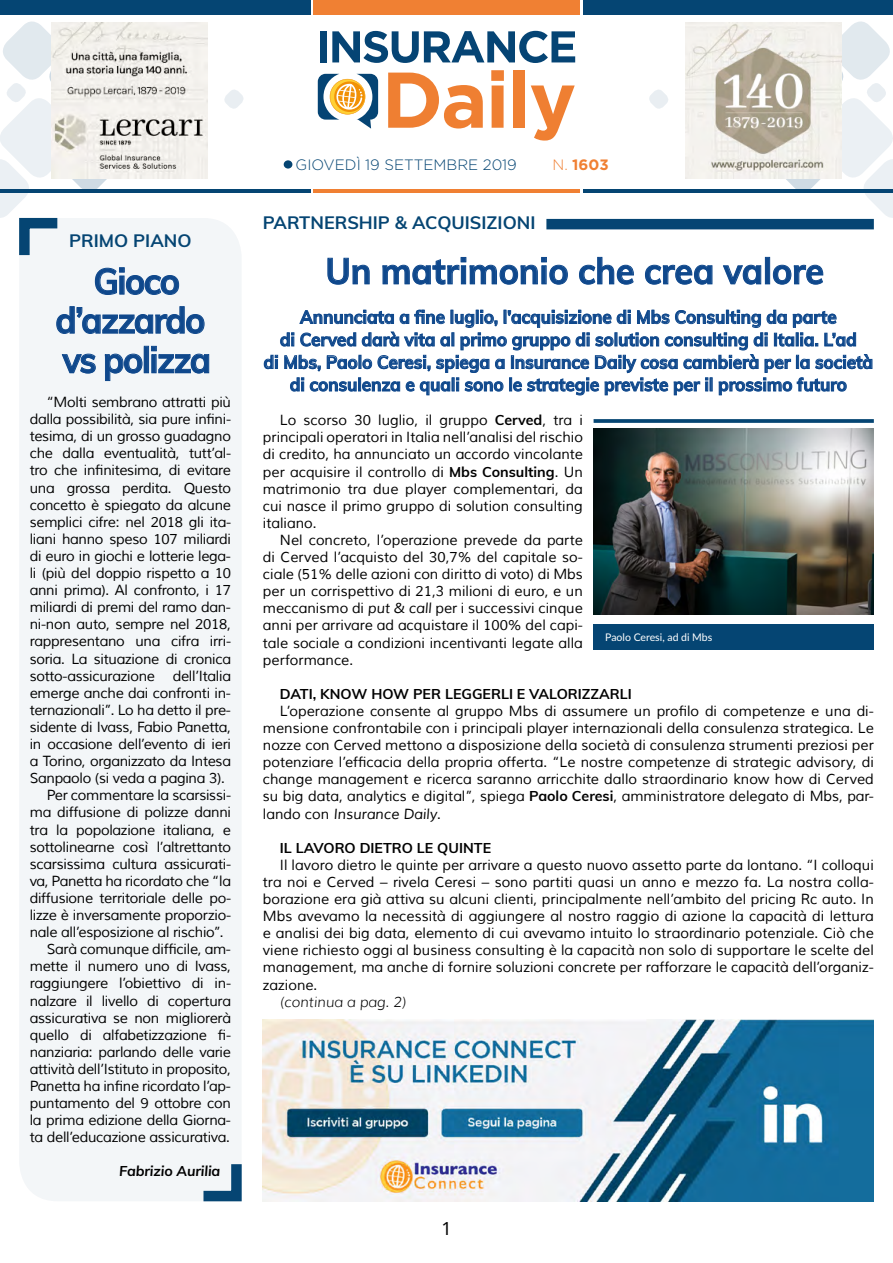
<style>
.page{position:relative;width:893px;height:1263px;background:#fff}
.page>*{position:absolute;margin:0;border:0;box-sizing:border-box;transform-origin:0 0}
.t1{font:700 36px "Muli";letter-spacing:-.01em;color:#0f488c;scale:.95 1}
.t2{font:700 36px/39.3px "Muli";letter-spacing:-.04em;color:#0f488c;text-align:center;scale:.95 1}
.t3{font:700 18px/22.5px "Muli";color:#0f488c;text-align:center;scale:.95 1}
.t4{font:700 18px "Muli";color:#054573}
.t5{font:18px "Noto Sans";color:#000}
.t6{font:300 15px "Gotham";color:#054573}
.t7{font:700 15px "Gotham";color:#f08033}
.t8{font:14.25px/17.1px "Muli";letter-spacing:-.02em;color:#000;text-align:justify}
.t9{font:700 14.25px "Muli";color:#000}
.t10{font:italic 300 14.25px "Muli";color:#000}
.t11{font:italic 700 14.25px "Muli";letter-spacing:-.01em;color:#000}
.t12{font:10.5px "Lato";color:#fff}
.s1{font-weight:300}
.s2{font-weight:700}
.s3{font-style:italic}
</style>
<div class="page">
<div style="left:0;top:0;width:310px;height:15px;background:#054573"></div>
<div style="left:313px;top:0;width:266px;height:15px;background:#f08033"></div>
<hr style="left:0;top:189px;width:310px;height:3px;background:#054573">
<hr style="left:313px;top:189px;width:266px;height:3px;background:#f08033">
<div style="left:284px;top:160px;width:8px;height:9px;background:#054573;border-radius:50%"></div>
<svg style="left:649px;top:90px;width:19px;height:19px"></svg>
<svg style="left:224px;top:90px;width:20px;height:19px"></svg>
<svg style="left:691px;top:21px;width:202px;height:198px"></svg>
<svg style="left:318px;top:74px;width:60px;height:55px"></svg>
<svg style="left:388px;top:73px;width:95px;height:56px"></svg>
<svg style="left:491px;top:70px;width:13px;height:58px"></svg>
<div style="left:513px;top:70px;width:12px;height:58px;background:#ef7f32"></div>
<svg style="left:531px;top:85px;width:44px;height:56px"></svg>
<div style="left:320px;top:31px;width:6px;height:31px;background:#054474"></div>
<svg style="left:332px;top:31px;width:243px;height:32px"></svg>
<hr style="left:583px;top:189px;width:310px;height:3px;background:#054573">
<div style="left:583px;top:0;width:310px;height:15px;background:#054573"></div>
<img style="left:202px;top:22px;width:6px;height:157px">
<img style="left:685px;top:22px;width:157px;height:157px">
<div style="left:19px;top:218px;width:223px;height:983px;background:#f3f6f8;border-radius:38px"></div>
<svg style="left:203px;top:1164px;width:39px;height:38px"></svg>
<svg style="left:327px;top:257px;width:43px;height:28px"></svg>
<svg style="left:382px;top:257px;width:186px;height:28px"></svg>
<svg style="left:579px;top:257px;width:55px;height:28px"></svg>
<svg style="left:645px;top:264px;width:68px;height:21px"></svg>
<svg style="left:723px;top:264px;width:38px;height:21px"></svg>
<div style="left:765px;top:257px;width:5px;height:27px;border:1px solid #0f488c"></div>
<svg style="left:773px;top:264px;width:50px;height:21px"></svg>
<svg style="left:264px;top:310px;width:608px;height:85px"></svg>
<div style="left:546px;top:219px;width:328px;height:10px;background:#054573"></div>
<svg style="left:594px;top:419px;width:280px;height:4px"></svg>
<img style="left:594px;top:428px;width:280px;height:187px">
<svg style="left:0;top:21px;width:202px;height:274px"></svg>
<svg style="left:56px;top:306px;width:149px;height:28px"></svg>
<svg style="left:61px;top:353px;width:35px;height:21px"></svg>
<svg style="left:104px;top:353px;width:39px;height:28px"></svg>
<div style="left:144px;top:346px;width:5px;height:27px;border:1px solid #0f488c"></div>
<svg style="left:151px;top:346px;width:58px;height:28px"></svg>
<img style="left:263px;top:1019px;width:611px;height:182px">
<div style="left:594px;top:624px;width:280px;height:25px;background:#054573"></div>
<p class="t4" style="left:69px;top:227px;width:124px">PRIMO PIANO</p>
<h1 class="t2" style="left:55px;top:260px;width:165px">Gioco d’azzardo vs polizza</h1>
<p class="t8" style="left:47px;top:394px;width:186px">“Molti sembrano attratti più</p>
<p class="t8" style="left:30px;top:411px;width:203px">dalla possibilità, sia pure infini-</p>
<p class="t8" style="left:30px;top:428px;width:203px">tesima, di un grosso guadagno</p>
<p class="t8" style="left:30px;top:445px;width:203px">che dalla eventualità, tutt’al-</p>
<p class="t8" style="left:30px;top:462px;width:203px">tro che infinitesima, di evitare</p>
<p class="t8" style="left:30px;top:479px;width:203px">una grossa perdita. Questo</p>
<p class="t8" style="left:30px;top:496px;width:203px">concetto è spiegato da alcune</p>
<p class="t8" style="left:30px;top:513px;width:203px">semplici cifre: nel 2018 gli ita-</p>
<p class="t8" style="left:30px;top:531px;width:203px">liani hanno speso 107 miliardi</p>
<p class="t8" style="left:30px;top:548px;width:203px">di euro in giochi e lotterie lega-</p>
<p class="t8" style="left:30px;top:565px;width:203px">li (più del doppio rispetto a 10</p>
<p class="t8" style="left:30px;top:582px;width:203px">anni prima). Al confronto, i 17</p>
<p class="t8" style="left:30px;top:599px;width:203px">miliardi di premi del ramo dan-</p>
<p class="t8" style="left:30px;top:616px;width:203px">ni-non auto, sempre nel 2018,</p>
<p class="t8" style="left:30px;top:633px;width:203px">rappresentano una cifra irri-</p>
<p class="t8" style="left:30px;top:650px;width:203px">soria. La situazione di cronica</p>
<p class="t8" style="left:30px;top:667px;width:203px">sotto-assicurazione dell’Italia</p>
<p class="t8" style="left:30px;top:684px;width:203px">emerge anche dai confronti in-</p>
<p class="t8" style="left:30px;top:702px;width:203px">ternazionali”. Lo ha detto il pre-</p>
<p class="t8" style="left:30px;top:719px;width:203px">sidente di Ivass, Fabio Panetta,</p>
<p class="t8" style="left:30px;top:736px;width:203px">in occasione dell’evento di ieri</p>
<p class="t8" style="left:30px;top:753px;width:203px">a Torino, organizzato da Intesa</p>
<p class="t8" style="left:30px;top:770px;width:197px">Sanpaolo (si veda a pagina 3).</p>
<p class="t8" style="left:47px;top:787px;width:186px">Per commentare la scarsissi-</p>
<p class="t8" style="left:30px;top:804px;width:203px">ma diffusione di polizze danni</p>
<p class="t8" style="left:30px;top:821px;width:203px">tra la popolazione italiana, e</p>
<p class="t8" style="left:30px;top:838px;width:203px">sottolinearne così l’altrettanto</p>
<p class="t8" style="left:30px;top:855px;width:203px">scarsissima cultura assicurati-</p>
<p class="t8" style="left:30px;top:873px;width:203px">va, Panetta ha ricordato che “la</p>
<p class="t8" style="left:30px;top:890px;width:203px">diffusione territoriale delle po-</p>
<p class="t8" style="left:30px;top:907px;width:203px">lizze è inversamente proporzio-</p>
<p class="t8" style="left:30px;top:924px;width:195px">nale all’esposizione al rischio”.</p>
<p class="t8" style="left:47px;top:941px;width:186px">Sarà comunque difficile, am-</p>
<p class="t8" style="left:30px;top:958px;width:203px">mette il numero uno di Ivass,</p>
<p class="t8" style="left:30px;top:975px;width:203px">raggiungere l’obiettivo di in-</p>
<p class="t8" style="left:30px;top:992px;width:203px">nalzare il livello di copertura</p>
<p class="t8" style="left:30px;top:1009px;width:203px">assicurativa se non migliorerà</p>
<p class="t8" style="left:30px;top:1026px;width:203px">quello di alfabetizzazione fi-</p>
<p class="t8" style="left:30px;top:1044px;width:203px">nanziaria: parlando delle varie</p>
<p class="t8" style="left:30px;top:1061px;width:203px">attività dell’Istituto in proposito,</p>
<p class="t8" style="left:30px;top:1078px;width:203px">Panetta ha infine ricordato l’ap-</p>
<p class="t8" style="left:30px;top:1095px;width:203px">puntamento del 9 ottobre con</p>
<p class="t8" style="left:30px;top:1112px;width:203px">la prima edizione della Giorna-</p>
<p class="t8" style="left:30px;top:1129px;width:202px">ta dell’educazione assicurativa.</p>
<p class="t11" style="left:119px;top:1161px;width:103px">Fabrizio Aurilia</p>
<p class="t6" style="left:296px;top:157px;width:223px">GIOVEDÌ 19 SETTEMBRE 2019</p>
<p class="t7" style="left:552px;top:156px;width:58px"><span class="s1">N.</span> 1603</p>
<p class="t4" style="left:263px;top:210px;width:274px">PARTNERSHIP &amp; ACQUISIZIONI</p>
<h1 class="t1" style="left:325px;top:245px;width:526px">Un matrimonio che crea valore</h1>
<p class="t3" style="left:264px;top:305px;width:643px">Annunciata a fine luglio, l’acquisizione di Mbs Consulting da parte<br>di Cerved darà vita al primo gruppo di solution consulting di Italia. L’ad<br>di Mbs, Paolo Ceresi, spiega a Insurance Daily cosa cambierà per la società di consulenza e quali sono le strategie previste per il prossimo futuro</p>
<p class="t8" style="left:263px;top:412px;width:322px;text-indent:17px">Lo scorso 30 luglio, il gruppo <span class="s2">Cerved</span>, tra i principali operatori in Italia nell’analisi del rischio di credito, ha annunciato un accordo vincolante per acquisire il controllo di <span class="s2">Mbs Consulting</span>. Un matrimonio tra due player complementari, da cui nasce il primo gruppo di solution consulting italiano.</p>
<p class="t8" style="left:263px;top:532px;width:321px;text-indent:17px">Nel concreto, l’operazione prevede da parte di Cerved l’acquisto del 30,7% del capitale so&shy;ciale (51% delle azioni con diritto di voto) di Mbs per un corrispettivo di 21,3 milioni di euro, e un meccanismo di <span class="s3">put &amp; call</span> per i successivi cinque anni per arrivare ad acquistare il 100% del capi&shy;tale sociale a condizioni incentivanti legate alla performance.</p>
<p class="t9" style="left:280px;top:683px;width:353px">DATI, KNOW HOW PER LEGGERLI E VALORIZZARLI</p>
<p class="t8" style="left:263px;top:703px;width:612px;text-indent:17px">L’operazione consente al gruppo Mbs di assumere un profilo di competenze e una di&shy;mensione confrontabile con i principali player internazionali della consulenza strategica. Le nozze con Cerved mettono a disposizione della società di consulenza strumenti preziosi per potenziare l’efficacia della propria offerta. “Le nostre competenze di strategic advisory, di change management e ricerca saranno arricchite dallo straordinario know how di Cerved su big data, analytics e digital”, spiega <span class="s2">Paolo Ceresi</span>, amministratore delegato di Mbs, par&shy;lando con <span class="s3">Insurance Daily</span>.</p>
<p class="t9" style="left:280px;top:837px;width:213px">IL LAVORO DIETRO LE QUINTE</p>
<p class="t8" style="left:263px;top:857px;width:612px;text-indent:17px">Il lavoro dietro le quinte per arrivare a questo nuovo assetto parte da lontano. “I colloqui tra noi e Cerved – rivela Ceresi – sono partiti quasi un anno e mezzo fa. La nostra colla&shy;borazione era già attiva su alcuni clienti, principalmente nell’ambito del pricing Rc auto. In Mbs avevamo la necessità di aggiungere al nostro raggio di azione la capacità di lettura e analisi dei big data, elemento di cui avevamo intuito lo straordinario potenziale. Ciò che viene richiesto oggi al business consulting è la capacità non solo di supportare le scelte del management, ma anche di fornire soluzioni concrete per rafforzare le capacità dell’organiz&shy;zazione.</p>
<p class="t10" style="left:280px;top:993px;width:128px">(continua a pag. 2)</p>
<p class="t12" style="left:605px;top:630px;width:109px">Paolo Ceresi, ad di Mbs</p>
<p class="t5" style="left:441px;top:1216px;width:12px">1</p>
</div>
